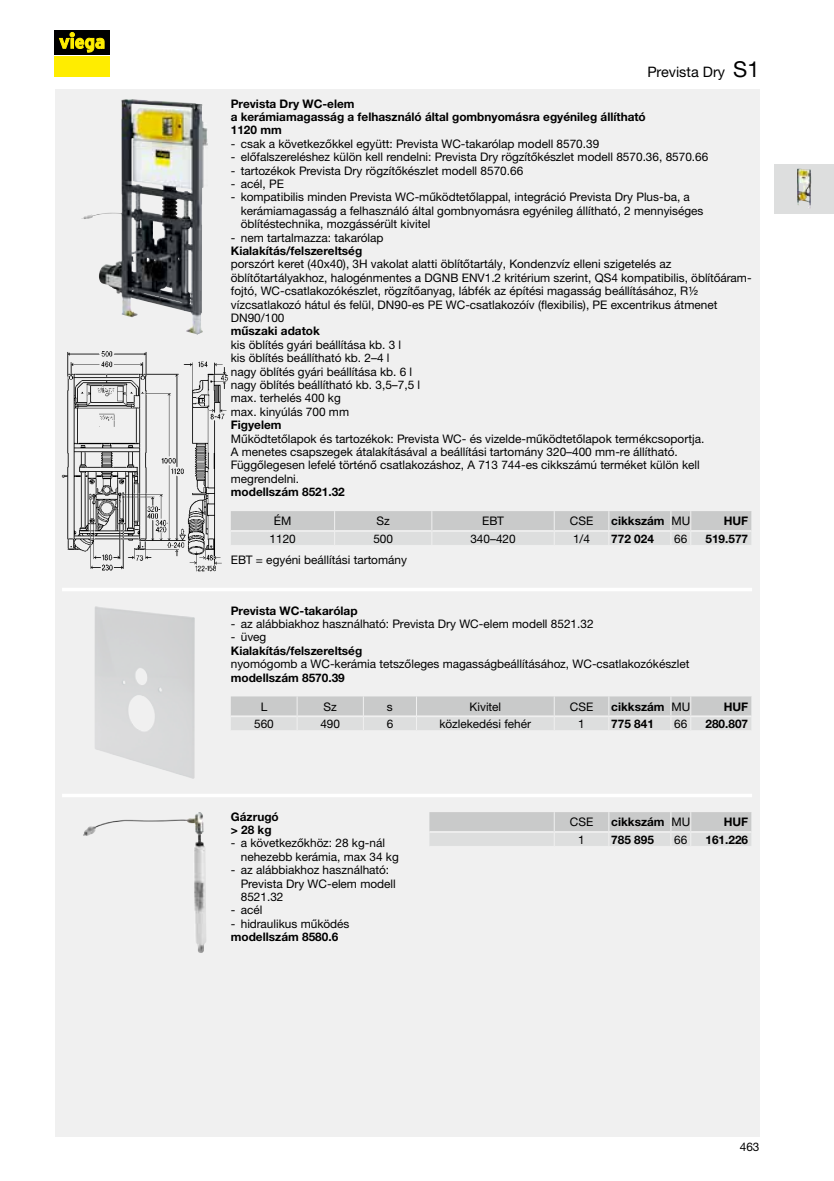
<style>
.page{position:relative;width:834px;height:1181px;background:#fff}
.page>*{position:absolute;margin:0;border:0;box-sizing:border-box;transform-origin:0 0}
.t1{font:14.35px "M Ying Hei PR Cfor Viega W4";color:#000}
.t2{font:11.9px/13.5px "M Ying Hei PR Cfor Viega W4";color:#000}
.t3{font:11.9px/13.5px "M Ying Hei PR Cfor Viega W7";color:#000}
.s1{font-size:21.88px}
.s2{font-family:"M Ying Hei PR Cfor Viega W4"}
</style>
<div class="page">
<div style="left:55px;top:89px;width:704px;height:1047px;background:#f0f0f0"></div>
<div style="left:774px;top:164px;width:59px;height:49px;background:#dddede"></div>
<img style="left:797px;top:169px;width:14px;height:39px">
<svg style="left:231px;top:511px;width:521px;height:34px;background:#d3d4d4"></svg>
<img style="left:81px;top:99px;width:127px;height:236px">
<img style="left:61px;top:351px;width:167px;height:221px">
<svg style="left:231px;top:696px;width:521px;height:34px;background:#d3d4d4"></svg>
<img style="left:95px;top:606px;width:100px;height:173px">
<svg style="left:429px;top:812px;width:323px;height:34px;background:#d3d4d4"></svg>
<img style="left:83px;top:812px;width:116px;height:24px">
<hr style="left:62px;top:588px;width:690px;height:3px;background:#fff">
<hr style="left:62px;top:793px;width:690px;height:4px;background:#fff">
<div style="left:55px;top:56px;width:55px;height:21px;background:#ffed00"></div>
<div style="left:55px;top:30px;width:55px;height:24px;background:#000"></div>
<svg style="left:59px;top:32px;width:45px;height:21px"></svg>
<p class="t1" style="left:647px;top:63px;width:113px">Prevista Dry <span class="s1">S1</span></p>
<p class="t3" style="left:231px;top:97px;width:416px">Prevista Dry WC-elem<br>a kerámiamagasság a felhasználó által gombnyomásra egyénileg állítható<br>1120 mm</p>
<p class="t2" style="left:231px;top:137px;width:370px">- csak a következőkkel együtt: Prevista WC-takarólap modell 8570.39</p>
<p class="t2" style="left:231px;top:150px;width:479px">- előfalszereléshez külön kell rendelni: Prevista -Dry rögzítőkészlet modell 8570.36, 8570.66</p>
<p class="t2" style="left:231px;top:164px;width:294px">- tartozékok Prevista -Dry rögzítőkészlet modell 8570.66</p>
<p class="t2" style="left:231px;top:177px;width:55px">- acél, PE</p>
<p class="t2" style="left:241px;top:190px;width:464px;text-indent:-10px">- kompatibilis minden Prevista WC-működtetőlappal, integráció Prevista -Dry Plus-ba, a kerámiamagasság a felhasználó által gombnyomásra egyénileg állítható, 2 mennyiséges öblítéstechnika, mozgássérült kivitel</p>
<p class="t2" style="left:231px;top:231px;width:154px">- nem tartalmazza: takarólap</p>
<p class="t3" style="left:231px;top:244px;width:133px">Kialakítás/felszereltség</p>
<p class="t2" style="left:231px;top:257px;width:522px">porszórt keret (40x40), 3H vakolat alatti öblítőtartály, Kondenzvíz elleni szigetelés az öblítőtartályakhoz, halogénmentes a DGNB ENV1.2 kritérium szerint, QS4 kompatibilis, öblítőáram&shy;fojtó, WC-csatlakozókészlet, rögzítőanyag, lábfék az építési magasság beállításához, R½ vízcsatlakozó hátul és felül, DN90-es PE WC-csatlakozóív (flexibilis), PE excentrikus átmenet DN90/100</p>
<p class="t3" style="left:231px;top:324px;width:90px">műszaki adatok</p>
<p class="t2" style="left:231px;top:338px;width:191px">kis öblítés gyári beállítása kb. 3 l<br>kis öblítés beállítható kb. 2–4 l<br>nagy öblítés gyári beállítása kb. 6 l nagy öblítés beállítható kb. 3,5–7,5 l max. terhelés 400 -kg<br>max. kinyúlás 700 -mm</p>
<p class="t3" style="left:231px;top:418px;width:52px">Figyelem</p>
<p class="t2" style="left:231px;top:431px;width:475px">Működtetőlapok és tartozékok: Prevista WC- és vizelde-működtetőlapok termékcsoportja.<br>A menetes csapszegek átalakításával a beállítási tartomány 320–400 -mm-re állítható.<br>Függőlegesen lefelé történő csatlakozáshoz, A 713 744-es cikkszámú terméket külön kell megrendelni.</p>
<p class="t3" style="left:231px;top:485px;width:115px">modellszám 8521.32</p>
<p class="t2" style="left:274px;top:514px;width:19px">ÉM</p>
<p class="t2" style="left:376px;top:514px;width:15px">Sz</p>
<p class="t2" style="left:482px;top:514px;width:23px">EBT</p>
<p class="t2" style="left:569px;top:514px;width:25px">CSE</p>
<p class="t3" style="left:611px;top:514px;width:80px">cikkszám <span class="s2">MU</span></p>
<p class="t3" style="left:723px;top:514px;width:26px">HUF</p>
<p class="t2" style="left:269px;top:532px;width:28px">1120</p>
<p class="t2" style="left:373px;top:532px;width:21px">500</p>
<p class="t2" style="left:470px;top:532px;width:47px">340–420</p>
<p class="t2" style="left:573px;top:531px;width:19px">1/4</p>
<p class="t3" style="left:611px;top:531px;width:44px">772 024</p>
<p class="t2" style="left:674px;top:531px;width:15px">66</p>
<p class="t3" style="left:705px;top:531px;width:44px">519.577</p>
<p class="t2" style="left:231px;top:553px;width:178px">EBT = -egyéni beállítási tartomány</p>
<p class="t3" style="left:231px;top:603px;width:128px">Prevista WC-takarólap</p>
<p class="t2" style="left:231px;top:617px;width:364px">- az alábbiakhoz használható: Prevista -Dry WC-elem modell 8521.32</p>
<p class="t2" style="left:231px;top:630px;width:37px">- üveg</p>
<p class="t3" style="left:231px;top:644px;width:133px">Kialakítás/felszereltség</p>
<p class="t2" style="left:231px;top:657px;width:460px">nyomógomb a WC-kerámia tetszőleges magasságbeállításához, WC-csatlakozókészlet</p>
<p class="t3" style="left:231px;top:670px;width:115px">modellszám 8570.39</p>
<p class="t2" style="left:260px;top:699px;width:8px">L</p>
<p class="t2" style="left:323px;top:699px;width:15px">Sz</p>
<p class="t2" style="left:387px;top:699px;width:7px">s</p>
<p class="t2" style="left:469px;top:699px;width:33px">Kivitel</p>
<p class="t2" style="left:569px;top:699px;width:25px">CSE</p>
<p class="t3" style="left:611px;top:699px;width:80px">cikkszám <span class="s2">MU</span></p>
<p class="t3" style="left:723px;top:699px;width:26px">HUF</p>
<p class="t2" style="left:254px;top:717px;width:21px">560</p>
<p class="t2" style="left:320px;top:717px;width:21px">490</p>
<p class="t2" style="left:386px;top:717px;width:8px">6</p>
<p class="t2" style="left:439px;top:717px;width:93px">közlekedési fehér</p>
<p class="t2" style="left:578px;top:717px;width:8px">1</p>
<p class="t3" style="left:611px;top:717px;width:44px">775 841</p>
<p class="t2" style="left:674px;top:717px;width:15px">66</p>
<p class="t3" style="left:705px;top:717px;width:44px">280.807</p>
<p class="t3" style="left:231px;top:809px;width:49px">Gázrugó &gt; 28 kg</p>
<p class="t2" style="left:241px;top:836px;width:160px;text-indent:-10px">- a következőkhöz: 28 -kg-nál nehezebb kerámia, max 34 -kg</p>
<p class="t2" style="left:241px;top:863px;width:156px;text-indent:-10px">- az alábbiakhoz használható:<br>Prevista -Dry WC-elem modell<br>8521.32</p>
<p class="t2" style="left:231px;top:903px;width:33px">- acél</p>
<p class="t2" style="left:231px;top:916px;width:120px">- hidraulikus működés</p>
<p class="t3" style="left:231px;top:930px;width:109px">modellszám 8580.6</p>
<p class="t2" style="left:569px;top:815px;width:25px">CSE</p>
<p class="t3" style="left:611px;top:815px;width:80px">cikkszám <span class="s2">MU</span></p>
<p class="t3" style="left:723px;top:815px;width:26px">HUF</p>
<p class="t2" style="left:578px;top:832px;width:8px">1</p>
<p class="t3" style="left:611px;top:832px;width:44px">785 895</p>
<p class="t2" style="left:674px;top:832px;width:15px">66</p>
<p class="t3" style="left:705px;top:832px;width:44px">161.226</p>
<p class="t2" style="left:739px;top:1140px;width:21px">463</p>
</div>
